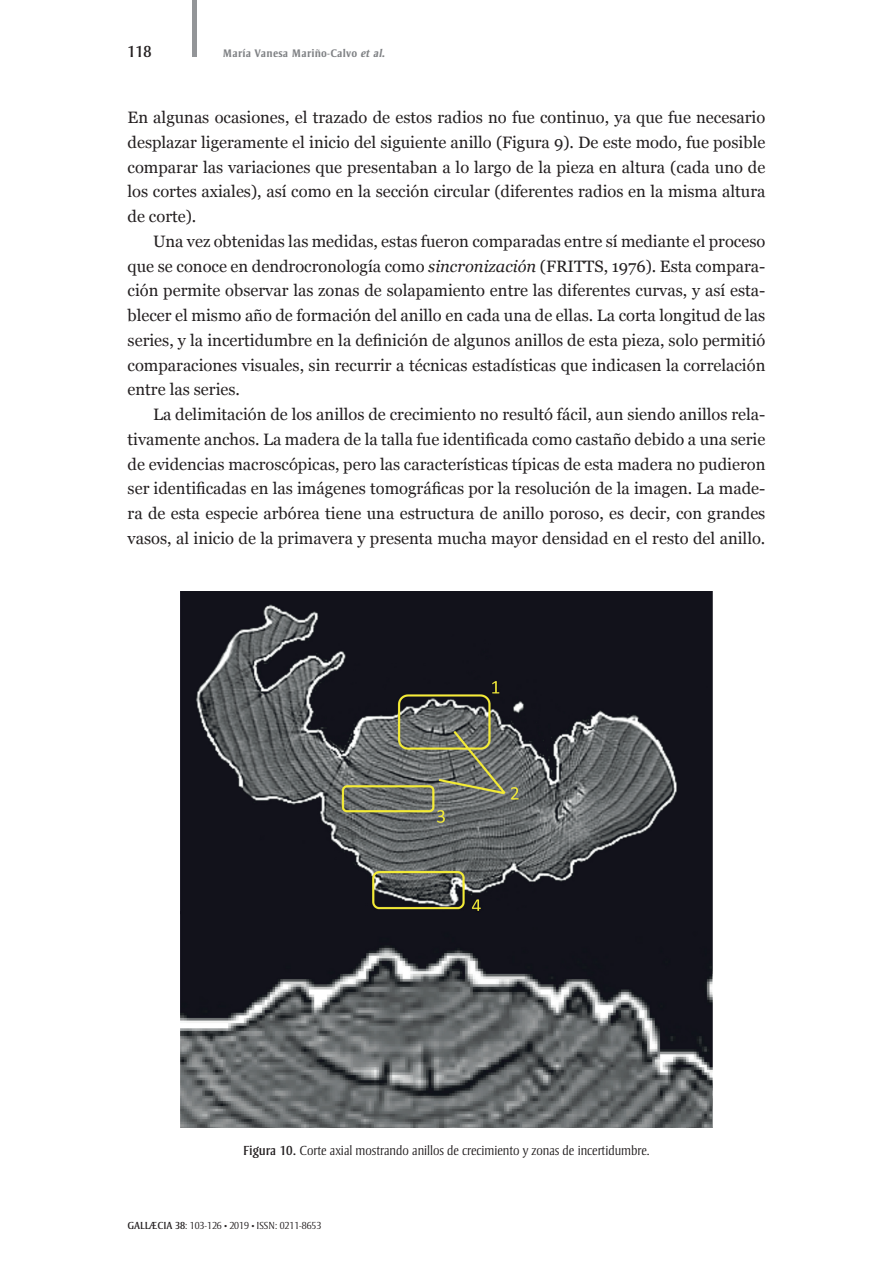
<style>
.page{position:relative;width:893px;height:1263px;background:#fff}
.page>*{position:absolute;margin:0;border:0;box-sizing:border-box;transform-origin:0 0}
.t1{font:16.5px/24.8px "Georgia";color:#231f20;text-align:justify}
.t2{font:16.5px "Strayhorn";color:#231f20}
.t3{font:300 13.5px "Strayhorn";color:#231f20}
.t4{font:700 11.25px "Strayhorn";letter-spacing:.025em;color:#808285}
.t5{font:300 10.5px "Strayhorn";color:#231f20}
.s1{font-style:italic}
.s2{font-weight:400}
.s3{font-size:9px}
</style>
<div class="page">
<hr style="left:192px;top:0;width:4px;height:56px;background:#939598">
<img style="left:181px;top:591px;width:531px;height:537px">
<p class="t2" style="left:128px;top:43px;width:25px">118</p>
<p class="t4" style="left:223px;top:47px;width:164px">María Vanesa Mariño-Calvo <span class="s1">et al.</span></p>
<p class="t1" style="left:128px;top:105px;width:639px">En algunas ocasiones, el trazado de estos radios no fue continuo, ya que fue necesario desplazar ligeramente el inicio del siguiente anillo (Figura 9). De este modo, fue posible comparar las variaciones que presentaban a lo largo de la pieza en altura (cada uno de los cortes axiales), así como en la sección circular (diferentes radios en la misma altura de corte).</p>
<p class="t1" style="left:128px;top:229px;width:639px;text-indent:26px">Una vez obtenidas las medidas, estas fueron comparadas entre sí mediante el proceso que se conoce en dendrocronología como <span class="s1">sincronización</span> (FRITTS, 1976). Esta compara&shy;ción permite observar las zonas de solapamiento entre las diferentes curvas, y así esta&shy;blecer el mismo año de formación del anillo en cada una de ellas. La corta longitud de las series, y la incertidumbre en la definición de algunos anillos de esta pieza, solo permitió comparaciones visuales, sin recurrir a técnicas estadísticas que indicasen la correlación entre las series.</p>
<p class="t1" style="left:128px;top:402px;width:639px;text-indent:26px">La delimitación de los anillos de crecimiento no resultó fácil, aun siendo anillos rela&shy;tivamente anchos. La madera de la talla fue identificada como castaño debido a una serie de evidencias macroscópicas, pero las características típicas de esta madera no pudieron ser identificadas en las imágenes tomográficas por la resolución de la imagen. La made&shy;ra de esta especie arbórea tiene una estructura de anillo poroso, es decir, con grandes vasos, al inicio de la primavera y presenta mucha mayor densidad en el resto del anillo.</p>
<p class="t3" style="left:243px;top:1143px;width:408px"><span class="s2">Figura 10.</span> Corte axial mostrando anillos de crecimiento y zonas de incertidumbre.</p>
<p class="t5" style="left:128px;top:1219px;width:195px"><span class="s2">GALLÆCIA 38</span>: 103-126 <span class="s3">•</span> 2019 <span class="s3">•</span> ISSN: 0211-8653</p>
</div>
